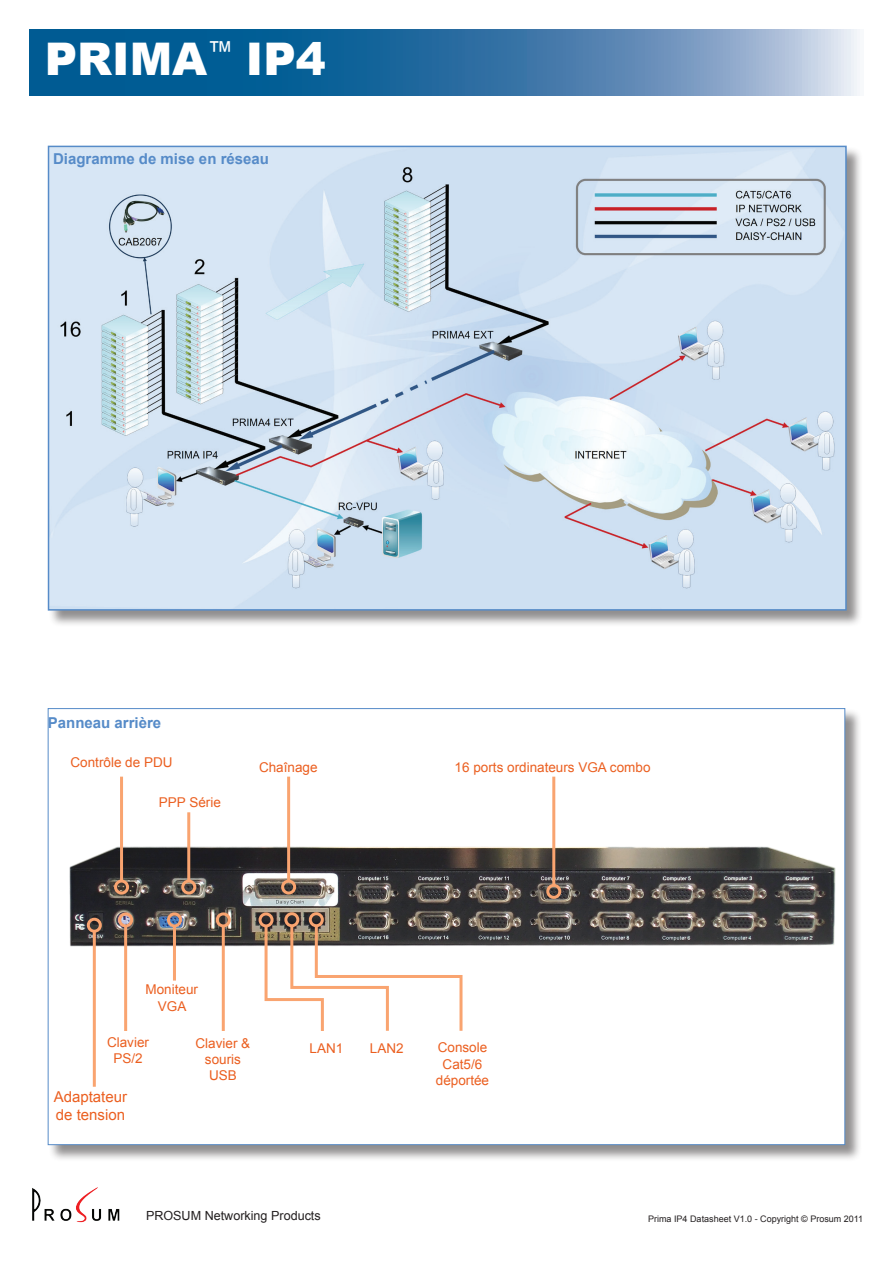
<style>
.page{position:relative;width:893px;height:1263px;background:#fff}
.page>*{position:absolute;margin:0;border:0;box-sizing:border-box;transform-origin:0 0}
.t1{font:900 45px "Arial";color:#fff}
.t2{font:700 15px "Arial";color:#568bc8}
.t3{font:15px/18px "Arial";color:#eb5f20}
.t4{font:13.5px/16.2px "Arial";color:#eb5f20;text-align:center}
.t5{font:12.6px "Arial";color:#231f20}
.t6{font:9px "Arial";color:#231f20}
</style>
<div class="page">
<svg style="left:30px;top:30px;width:830px;height:66px;background:#3d7cab"></svg>
<img style="left:32px;top:1187px;width:88px;height:36px">
<div style="left:48px;top:708px;width:814px;height:454px;background:#231f20;opacity:.5"></div>
<div style="left:48px;top:708px;width:797px;height:437px;background:#fff;border:1px solid #568bc8"></div>
<img style="left:70px;top:846px;width:765px;height:100px">
<hr style="left:120px;top:777px;width:3px;height:104px;background:#f9a470">
<div style="left:114px;top:879px;width:15px;height:15px;border:3px solid #f9a470;border-radius:50%"></div>
<hr style="left:187px;top:812px;width:3px;height:69px;background:#f9a470">
<div style="left:181px;top:879px;width:15px;height:15px;border:3px solid #f9a470;border-radius:50%"></div>
<hr style="left:287px;top:777px;width:3px;height:104px;background:#f9a470">
<div style="left:281px;top:879px;width:15px;height:15px;border:3px solid #f9a470;border-radius:50%"></div>
<hr style="left:552px;top:777px;width:3px;height:108px;background:#f9a470">
<div style="left:546px;top:884px;width:15px;height:15px;border:3px solid #f9a470;border-radius:50%"></div>
<hr style="left:93px;top:931px;width:3px;height:156px;background:#f9a470">
<div style="left:87px;top:918px;width:15px;height:15px;border:3px solid #f9a470;border-radius:50%"></div>
<hr style="left:124px;top:926px;width:3px;height:105px;background:#f9a470">
<div style="left:118px;top:912px;width:15px;height:15px;border:3px solid #f9a470;border-radius:50%"></div>
<hr style="left:173px;top:926px;width:3px;height:54px;background:#f9a470">
<div style="left:167px;top:912px;width:15px;height:15px;border:3px solid #f9a470;border-radius:50%"></div>
<hr style="left:222px;top:926px;width:3px;height:105px;background:#f9a470">
<div style="left:216px;top:912px;width:15px;height:15px;border:3px solid #f9a470;border-radius:50%"></div>
<div style="left:259px;top:912px;width:15px;height:15px;border:3px solid #f9a470;border-radius:50%"></div>
<div style="left:284px;top:912px;width:15px;height:15px;border:3px solid #f9a470;border-radius:50%"></div>
<svg style="left:263px;top:923px;width:201px;height:108px"></svg>
<div style="left:309px;top:912px;width:15px;height:15px;border:3px solid #f9a470;border-radius:50%"></div>
<div style="left:48px;top:146px;width:815px;height:481px;background:#231f20;opacity:.5"></div>
<img style="left:51px;top:149px;width:793px;height:459px">
<div style="left:48px;top:146px;width:799px;height:465px;border:2px solid #568bc8"></div>
<h1 class="t1" style="left:45px;top:26px;width:283px">PRIMA<sup>™</sup> IP4</h1>
<p class="t2" style="left:53px;top:149px;width:217px">Diagramme de mise en réseau</p>
<p class="t2" style="left:48px;top:712px;width:115px">Panneau arrière</p>
<p class="t4" style="left:71px;top:754px;width:104px">Contrôle de PDU</p>
<p class="t4" style="left:159px;top:794px;width:64px">PPP Série</p>
<p class="t4" style="left:259px;top:759px;width:60px">Chaînage</p>
<p class="t4" style="left:455px;top:759px;width:197px">16 ports ordinateurs VGA combo</p>
<p class="t4" style="left:146px;top:982px;width:54px">Moniteur<br>VGA</p>
<p class="t4" style="left:196px;top:1035px;width:56px">Clavier &amp; souris<br>USB</p>
<p class="t4" style="left:309px;top:1040px;width:35px">LAN1</p>
<p class="t4" style="left:370px;top:1040px;width:35px">LAN2</p>
<p class="t4" style="left:436px;top:1040px;width:55px">Console<br>Cat5/6 déportée</p>
<p class="t4" style="left:107px;top:1034px;width:43px">Clavier<br>PS/2</p>
<p class="t3" style="left:54px;top:1087px;width:75px">Adaptateur de tension</p>
<p class="t5" style="left:146px;top:1207px;width:176px">PROSUM Networking Products</p>
<p class="t6" style="left:648px;top:1213px;width:217px">Prima IP4 Datasheet V1.0 - Copyright © Prosum 2011</p>
</div>
